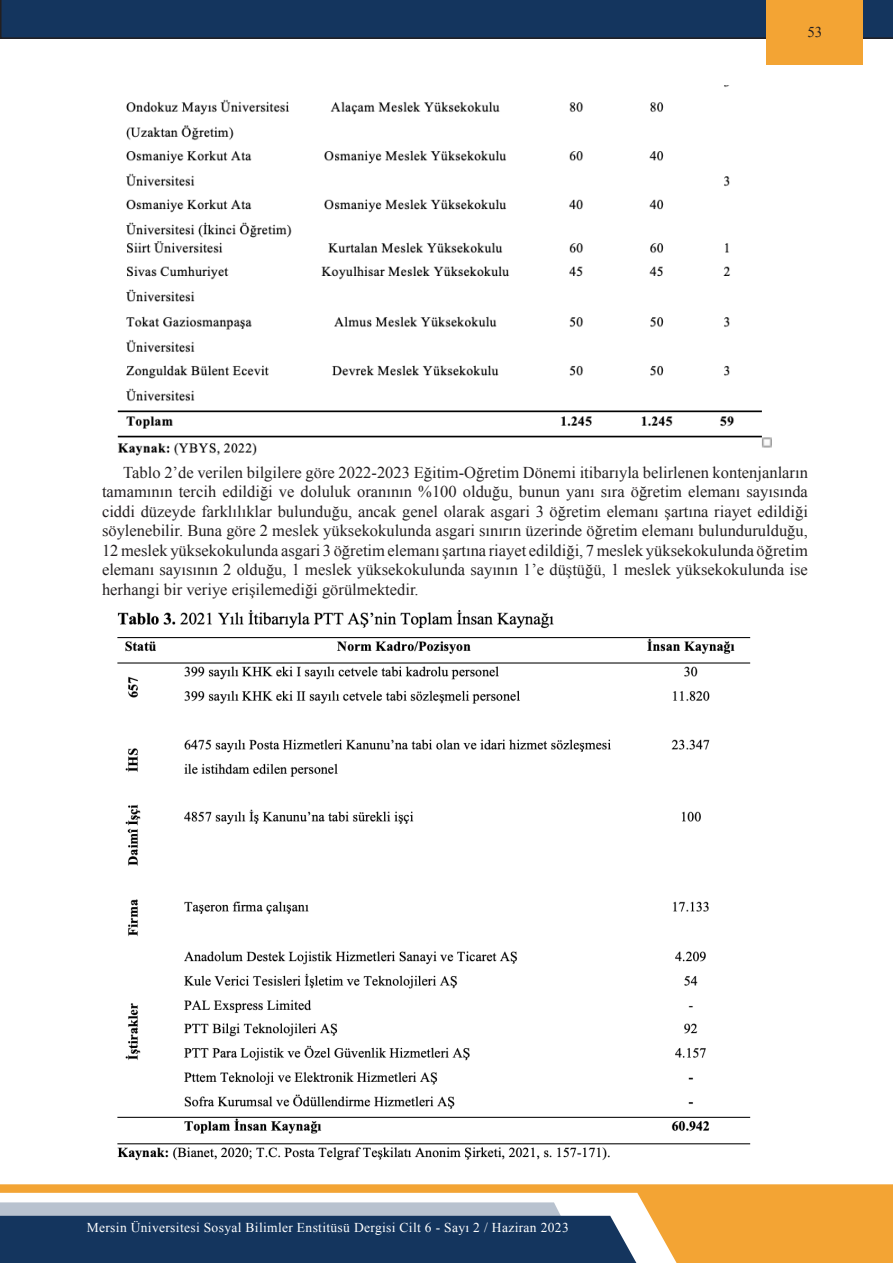
<style>
.page{position:relative;width:893px;height:1263px;background:#fff}
.page>*{position:absolute;margin:0;border:0;box-sizing:border-box;transform-origin:0 0}
.t1{font:16.5px/19.5px "Times New Roman";color:#231f20;text-align:justify}
.t2{font:15px "Times New Roman";color:#231f20}
.t3{font:13.5px "Times New Roman";letter-spacing:.025em;color:#fff}
</style>
<div class="page">
<div style="left:0;top:0;width:893px;height:39px;background:#14355e"></div>
<div style="left:766px;top:0;width:97px;height:65px;background:#f3a434"></div>
<svg style="left:0;top:1184px;width:893px;height:79px;fill:#f3a434"></svg>
<svg style="left:0;top:1202px;width:637px;height:61px;background:#3f5a7b"></svg>
<img style="left:117px;top:610px;width:634px;height:551px">
<img style="left:126px;top:85px;width:604px;height:153px">
<img style="left:117px;top:241px;width:655px;height:215px">
<p class="t2" style="left:807px;top:22px;width:16px">53</p>
<p class="t1" style="left:102px;top:462px;width:707px;text-indent:21px">Tablo 2’de verilen bilgilere göre 2022-2023 Eğitim-Öğretim Dönemi itibarıyla belirlenen kontenjanların tamamının tercih edildiği ve doluluk oranının %100 olduğu, bunun yanı sıra öğretim elemanı sayısında ciddi düzeyde farklılıklar bulunduğu, ancak genel olarak asgari 3 öğretim elemanı şartına riayet edildiği söylenebilir. Buna göre 2 meslek yüksekokulunda asgari sınırın üzerinde öğretim elemanı bulundurulduğu, 12 meslek yüksekokulunda asgari 3 öğretim elemanı şartına riayet edildiği, 7 meslek yüksekokulunda öğretim elemanı sayısının 2 olduğu, 1 meslek yüksekokulunda sayının 1’e düştüğü, 1 meslek yüksekokulunda ise herhangi bir veriye erişilemediği görülmektedir.</p>
<p class="t3" style="left:87px;top:1218px;width:483px">Mersin Üniversitesi Sosyal Bilimler Enstitüsü Dergisi Cilt 6 - Sayı 2 / Haziran 2023</p>
</div>
